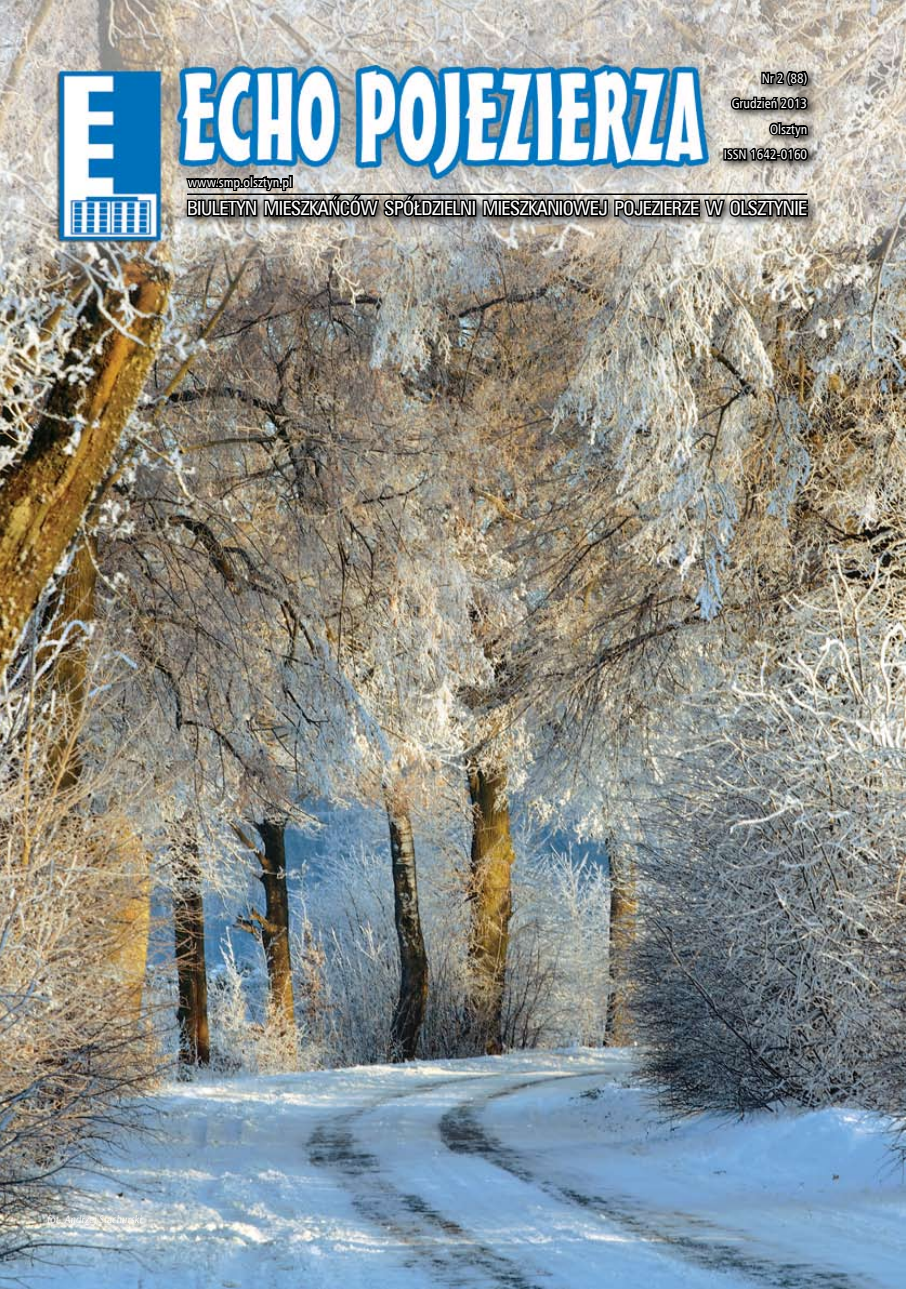
<style>
.page{position:relative;width:906px;height:1289px;background:#fff}
.page>*{position:absolute;margin:0;border:0;box-sizing:border-box;transform-origin:0 0}
.t1{font:19.5px "Zurich Cn EU";letter-spacing:-.03em;color:#fff}
.t2{font:13.5px/25.5px "Humnst 777 Cn EU";color:#fff;text-align:right}
.t3{font:italic 10.5px "Chianti EU";color:#fff}
</style>
<div class="page">
<img style="left:0;top:0;width:906px;height:1288px">
<div style="left:181px;top:190px;width:678px;height:84px;background:#000;opacity:.75"></div>
<div style="left:471px;top:199px;width:5px;height:18px;border:3px solid #000"></div>
<div style="left:718px;top:66px;width:149px;height:134px;background:#000;opacity:.75"></div>
<img style="left:481px;top:61px;width:329px;height:180px">
<img style="left:184px;top:153px;width:290px;height:88px">
<div style="left:289px;top:175px;width:4px;height:13px;border:3px solid #000"></div>
<p class="t2" style="left:188px;top:169px;width:106px">www.smp.olsztyn.pl</p>
<p class="t2" style="left:724px;top:65px;width:85px">Nr 2 (88)<br>Grudzień 2013<br>Olsztyn<br>ISSN 1642-0160</p>
<p class="t1" style="left:187px;top:196px;width:622px">BIULETYN MIESZKAŃCÓW SPÓŁDZIELNI MIESZKANIOWEJ POJEZIERZE W OLSZTYNIE</p>
<p class="t3" style="left:47px;top:1212px;width:96px">fot. Andrzej Stachurski</p>
</div>
